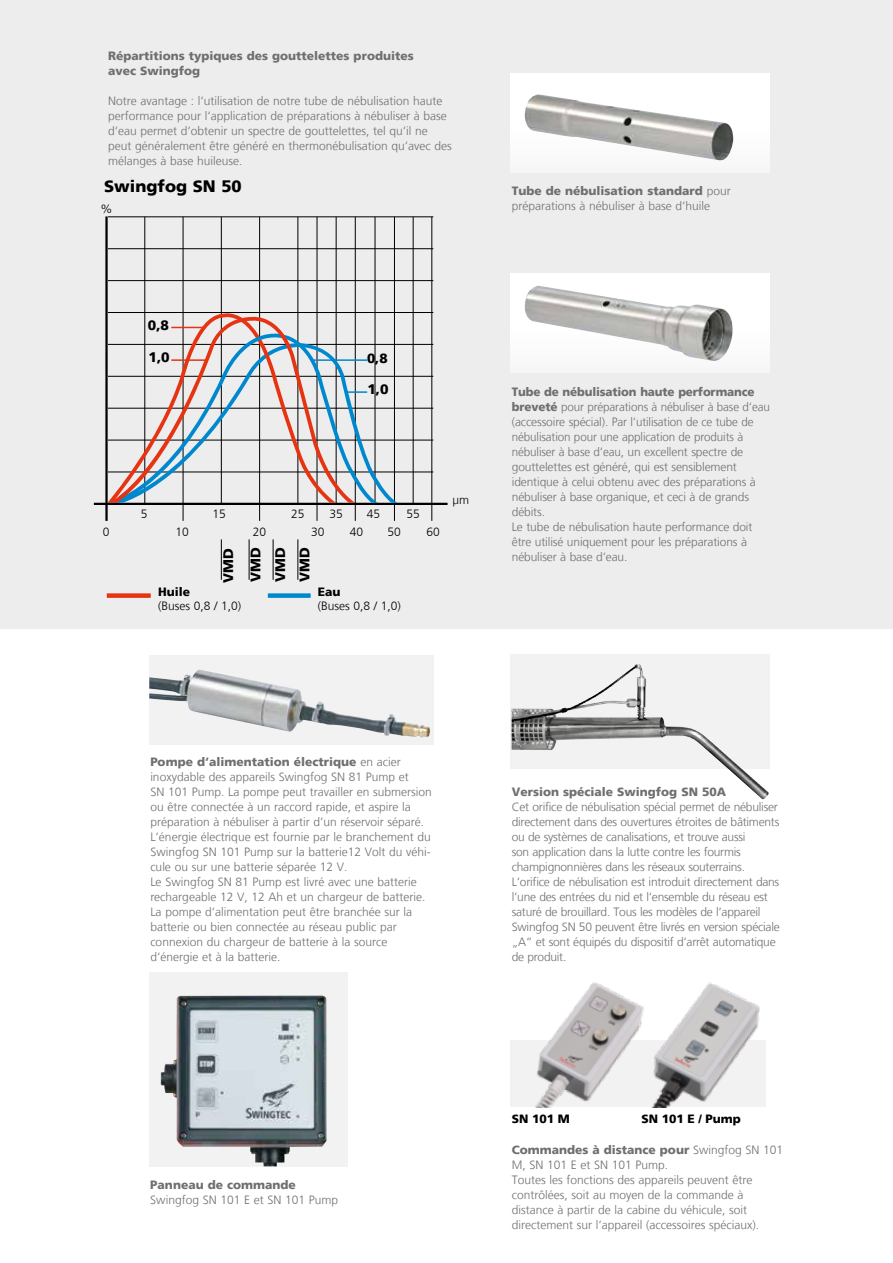
<style>
.page{position:relative;width:893px;height:1263px;background:#fff}
.page>*{position:absolute;margin:0;border:0;box-sizing:border-box;transform-origin:0 0}
.t1{font:900 16.65px "Frutiger LT";color:#000}
.t2{font:900 13.8px/27.6px "Frutiger LT";color:#000}
.t3{font:900 13.5px "Frutiger LT";color:#000}
.t4{font:300 12px/15px "Frutiger LT";color:#706f6f}
.t5{font:300 12px/15px "Frutiger LT";letter-spacing:-.02em;color:#706f6f}
.t6{font:900 12px/15px "Frutiger LT";color:#706f6f}
.t7{font:300 12px "Frutiger LT";color:#000}
.t8{font:900 12px "Frutiger LT";color:#000}
.s1{font-weight:900}
</style>
<div class="page">
<div style="left:510px;top:1040px;width:256px;height:67px;background:#f2f2f2"></div>
<div style="left:0;top:0;width:893px;height:628px;background:#ededed"></div>
<div style="left:510px;top:655px;width:260px;height:114px;background:#f2f2f2"></div>
<img style="left:512px;top:664px;width:257px;height:136px">
<div style="left:149px;top:972px;width:198px;height:194px;background:#f2f2f2"></div>
<img style="left:161px;top:996px;width:165px;height:170px">
<div style="left:149px;top:655px;width:284px;height:89px;background:#f2f2f2"></div>
<img style="left:149px;top:670px;width:282px;height:68px">
<img style="left:535px;top:982px;width:100px;height:125px">
<div style="left:510px;top:73px;width:260px;height:99px;background:#fff"></div>
<div style="left:510px;top:127px;width:260px;height:45px;background:#f8f8f8"></div>
<img style="left:524px;top:94px;width:209px;height:67px">
<div style="left:510px;top:273px;width:260px;height:99px;background:#fff"></div>
<div style="left:510px;top:328px;width:259px;height:44px;background:#f8f8f8"></div>
<img style="left:524px;top:286px;width:209px;height:75px">
<hr style="left:108px;top:472px;width:325px;height:1px;background:#000">
<hr style="left:108px;top:440px;width:325px;height:1px;background:#000">
<hr style="left:108px;top:408px;width:325px;height:1px;background:#000">
<hr style="left:108px;top:376px;width:325px;height:1px;background:#000">
<hr style="left:108px;top:344px;width:325px;height:1px;background:#000">
<hr style="left:108px;top:312px;width:325px;height:1px;background:#000">
<hr style="left:108px;top:280px;width:325px;height:1px;background:#000">
<hr style="left:108px;top:248px;width:325px;height:1px;background:#000">
<hr style="left:108px;top:216px;width:325px;height:1px;background:#000">
<hr style="left:144px;top:217px;width:1px;height:287px;background:#000">
<hr style="left:183px;top:217px;width:1px;height:304px;background:#000">
<hr style="left:221px;top:217px;width:1px;height:287px;background:#000">
<hr style="left:259px;top:217px;width:1px;height:304px;background:#000">
<hr style="left:297px;top:217px;width:1px;height:287px;background:#000">
<hr style="left:375px;top:217px;width:1px;height:287px;background:#000">
<hr style="left:413px;top:217px;width:1px;height:287px;background:#000">
<hr style="left:317px;top:217px;width:1px;height:304px;background:#000">
<hr style="left:394px;top:217px;width:1px;height:304px;background:#000">
<hr style="left:431px;top:217px;width:1px;height:304px;background:#000">
<hr style="left:336px;top:217px;width:1px;height:287px;background:#000">
<hr style="left:355px;top:217px;width:1px;height:304px;background:#000">
<div style="left:107px;top:593px;width:44px;height:5px;background:#e63312"></div>
<div style="left:268px;top:593px;width:43px;height:5px;background:#0088ce"></div>
<hr style="left:221px;top:539px;width:1px;height:41px;background:#000">
<hr style="left:249px;top:539px;width:1px;height:41px;background:#000">
<hr style="left:273px;top:539px;width:1px;height:41px;background:#000">
<hr style="left:297px;top:539px;width:1px;height:41px;background:#000">
<img style="left:635px;top:982px;width:125px;height:125px">
<hr style="left:94px;top:503px;width:354px;height:2px;background:#000">
<hr style="left:105px;top:216px;width:3px;height:305px;background:#000">
<svg style="left:378px;top:343px;width:19px;height:160px"></svg>
<svg style="left:108px;top:333px;width:270px;height:170px"></svg>
<svg style="left:109px;top:315px;width:246px;height:188px"></svg>
<hr style="left:311px;top:359px;width:56px;height:2px;background:#0088ce">
<hr style="left:346px;top:391px;width:21px;height:2px;background:#0088ce">
<hr style="left:171px;top:327px;width:32px;height:1px;background:#e63312">
<hr style="left:171px;top:359px;width:34px;height:2px;background:#e63312">
<p class="t6" style="left:108px;top:48px;width:307px">Répartitions typiques des gouttelettes produites avec Swingfog</p>
<p class="t4" style="left:108px;top:93px;width:345px">Notre avantage : l‘utilisation de notre tube de nébulisation haute performance pour l‘application de préparations à nébuliser à base d‘eau permet d‘obtenir un spectre de gouttelettes, tel qu‘il ne peut généralement être généré en thermonébulisation qu‘avec des mélanges à base huileuse.</p>
<h1 class="t1" style="left:104px;top:177px;width:139px">Swingfog SN 50</h1>
<p class="t7" style="left:100px;top:202px;width:13px">%</p>
<p class="t2" style="left:148px;top:311px;width:23px">0,8</p>
<p class="t2" style="left:149px;top:344px;width:23px">1,0</p>
<p class="t3" style="left:367px;top:350px;width:22px">0,8</p>
<p class="t2" style="left:367px;top:376px;width:23px">1,0</p>
<p class="t7" style="left:329px;top:507px;width:15px">35</p>
<p class="t7" style="left:141px;top:507px;width:8px">5</p>
<p class="t7" style="left:212px;top:507px;width:15px">15</p>
<p class="t7" style="left:291px;top:507px;width:15px">25</p>
<p class="t7" style="left:367px;top:507px;width:15px">45</p>
<p class="t7" style="left:406px;top:507px;width:15px">55</p>
<p class="t7" style="left:103px;top:525px;width:8px">0</p>
<p class="t7" style="left:176px;top:525px;width:15px">10</p>
<p class="t7" style="left:253px;top:525px;width:15px">20</p>
<p class="t7" style="left:311px;top:525px;width:15px">30</p>
<p class="t7" style="left:350px;top:525px;width:15px">40</p>
<p class="t7" style="left:388px;top:525px;width:15px">50</p>
<p class="t7" style="left:426px;top:525px;width:15px">60</p>
<p class="t2" style="left:214px;top:583px;width:37px;rotate:-90deg">VMD<br>VMD</p>
<p class="t2" style="left:268px;top:582px;width:36px;line-height:24.5px;rotate:-90deg">VMD<br>VMD</p>
<p class="t8" style="left:158px;top:585px;width:34px">Huile</p>
<p class="t7" style="left:158px;top:599px;width:85px">(Buses 0,8 / 1,0)</p>
<p class="t8" style="left:318px;top:585px;width:24px">Eau</p>
<p class="t7" style="left:318px;top:599px;width:85px">(Buses 0,8 / 1,0)</p>
<p class="t7" style="left:453px;top:493px;width:18px">µm</p>
<p class="t4" style="left:512px;top:183px;width:220px"><span class="s1">Tube de nébulisation standard</span> pour préparations à nébuliser à base d‘huile</p>
<p class="t4" style="left:512px;top:384px;width:260px"><span class="s1">Tube de nébulisation haute performance breveté</span> pour préparations à nébuliser à base d‘eau (accessoire spécial). Par l‘utilisation de ce tube de nébulisation pour une application de produits à nébuliser à base d‘eau, un excellent spectre de gouttelettes est généré, qui est sensiblement identique à celui obtenu avec des préparations à nébuliser à base organique, et ceci à de grands débits.<br>Le tube de nébulisation haute performance doit être utilisé uniquement pour les préparations à nébuliser à base d‘eau.</p>
<p class="t4" style="left:150px;top:754px;width:283px"><span class="s1">Pompe d‘alimentation électrique</span> en acier inoxydable des appareils Swingfog SN 81 Pump et<br>SN 101 Pump. La pompe peut travailler en submersion ou être connectée à un raccord rapide, et aspire la préparation à nébuliser à partir d‘un réservoir séparé.<br>L‘énergie électrique est fournie par le branchement du Swingfog SN 101 Pump sur la batterie12 Volt du véhi&shy;cule ou sur une batterie séparée 12 V.<br>Le Swingfog SN 81 Pump est livré avec une batterie rechargeable 12 V, 12 Ah et un chargeur de batterie.<br>La pompe d‘alimentation peut être branchée sur la batterie ou bien connectée au réseau public par connexion du chargeur de batterie à la source d‘énergie et à la batterie.</p>
<p class="t6" style="left:512px;top:784px;width:216px">Version spéciale Swingfog SN 50A</p>
<p class="t5" style="left:512px;top:799px;width:270px">Cet orifice de nébulisation spécial permet de nébuliser directement dans des ouvertures étroites de bâtiments ou de systèmes de canalisations, et trouve aussi<br>son application dans la lutte contre les fourmis champignonnières dans les réseaux souterrains.<br>L‘orifice de nébulisation est introduit directement dans l‘une des entrées du nid et l‘ensemble du réseau est saturé de brouillard. Tous les modèles de l‘appareil Swingfog SN 50 peuvent être livrés en version spéciale „A“ et sont équipés du dispositif d‘arrêt automatique de produit.</p>
<p class="t6" style="left:150px;top:1177px;width:147px">Panneau de commande</p>
<p class="t4" style="left:150px;top:1192px;width:189px">Swingfog SN 101 E et SN 101 Pump</p>
<p class="t8" style="left:512px;top:1112px;width:60px">SN 101 M</p>
<p class="t8" style="left:641px;top:1112px;width:101px">SN 101 E / Pump</p>
<p class="t4" style="left:512px;top:1143px;width:273px"><span class="s1">Commandes à distance pour</span> Swingfog SN 101<br>M, SN 101 E et SN 101 Pump.<br>Toutes les fonctions des appareils peuvent être contrôlées, soit au moyen de la commande à distance à partir de la cabine du véhicule, soit directement sur l‘appareil (accessoires spéciaux).</p>
</div>
